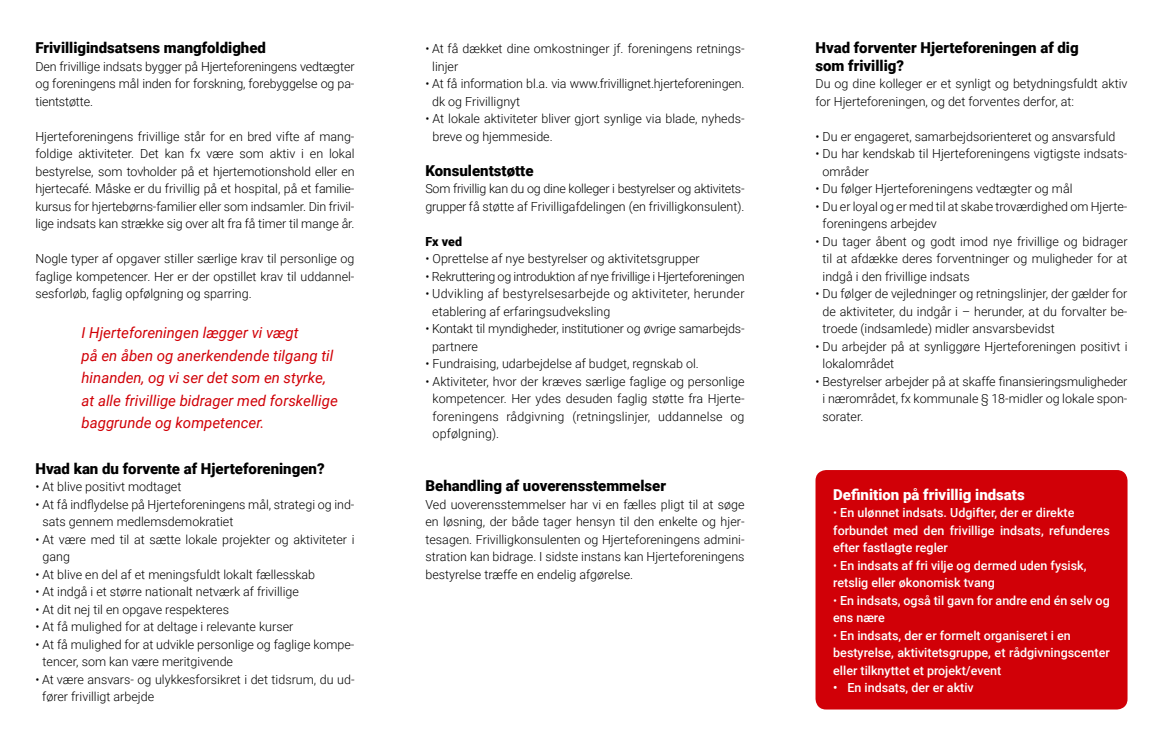
<style>
.page{position:relative;width:1163px;height:745px;background:#fff}
.page>*{position:absolute;margin:0;border:0;box-sizing:border-box;transform-origin:0 0}
.t1{font:900 15px/17.5px "Roboto";color:#000}
.t2{font:italic 15px/22.5px "Roboto";color:#d10007}
.t3{font:900 15px "Roboto";color:#fff}
.t4{font:300 12.5px/17.5px "Roboto";color:#000}
.t5{font:500 12.5px/17.5px "Roboto";color:#fff}
.t6{font:300 12.5px/17.5px "Roboto";letter-spacing:-.02em;color:#000}
.t7{font:300 12.5px/17.5px "Roboto";letter-spacing:.02em;color:#000}
.t8{font:300 12.5px "Roboto";letter-spacing:-.025em;color:#000}
.t9{font:900 12.5px "Roboto";color:#000}
.s1{font-weight:300}
</style>
<div class="page">
<div style="left:815px;top:469px;width:312px;height:240px;background:#d10007;border-radius:11px"></div>
<p class="t1" style="left:35px;top:38px;width:232px">Frivilligindsatsens mangfoldighed</p>
<p class="t4" style="left:35px;top:57px;width:320px;text-align:justify">Den frivillige indsats bygger på Hjerteforeningens vedtægter og foreningens mål inden for forskning, forebyggelse og pa&shy;tientstøtte.</p>
<p class="t4" style="left:35px;top:127px;width:320px;text-align:justify">Hjerteforeningens frivillige står for en bred vifte af mang&shy;foldige aktiviteter. Det kan fx være som aktiv i en lokal bestyrelse, som tovholder på et hjertemotionshold eller en hjertecafé. Måske er du frivillig på et hospital, på et familie&shy;kursus for hjertebørns-familier eller som indsamler. Din frivil&shy;lige indsats kan strække sig over alt fra få timer til mange år.</p>
<p class="t4" style="left:35px;top:249px;width:320px;text-align:justify">Nogle typer af opgaver stiller særlige krav til personlige og faglige kompetencer. Her er der opstillet krav til uddannel&shy;sesforløb, faglig opfølgning og sparring.</p>
<p class="t2" style="left:81px;top:321px;width:258px">I Hjerteforeningen lægger vi vægt<br>på en åben og anerkendende tilgang til hinanden, og vi ser det som en styrke, at alle frivillige bidrager med forskellige baggrunde og kompetencer.</p>
<p class="t1" style="left:35px;top:458px;width:291px">Hvad kan du forvente af Hjerteforeningen?</p>
<p class="t4" style="left:35px;top:477px;width:147px">• At blive positivt modtaget</p>
<p class="t4" style="left:43px;top:494px;width:313px;text-indent:-7px">• At få indflydelse på Hjerteforeningens mål, strategi og ind&shy;sats gennem medlemsdemokratiet</p>
<p class="t4" style="left:43px;top:529px;width:313px;text-indent:-7px">• At være med til at sætte lokale projekter og aktiviteter i gang</p>
<p class="t4" style="left:35px;top:564px;width:281px">• At blive en del af et meningsfuldt lokalt fællesskab</p>
<p class="t4" style="left:35px;top:582px;width:265px">• At indgå i et større nationalt netværk af frivillige</p>
<p class="t4" style="left:35px;top:599px;width:195px">• At dit nej til en opgave respekteres</p>
<p class="t4" style="left:35px;top:617px;width:259px">• At få mulighed for at deltage i relevante kurser</p>
<p class="t4" style="left:43px;top:634px;width:313px;text-indent:-7px">• At få mulighed for at udvikle personlige og faglige kompe&shy;tencer, som kan være meritgivende</p>
<p class="t4" style="left:42px;top:669px;width:314px;text-indent:-7px">• At være ansvars- og ulykkesforsikret i det tidsrum, du ud&shy;fører frivilligt arbejde</p>
<p class="t4" style="left:432px;top:39px;width:314px;text-indent:-7px">• At få dækket dine omkostninger jf. foreningens retnings&shy;linjer</p>
<p class="t4" style="left:432px;top:74px;width:314px;text-indent:-7px">• At få information bl.a. via www.frivillignet.hjerteforeningen. dk og Frivillignyt</p>
<p class="t4" style="left:432px;top:109px;width:313px;text-indent:-7px">• At lokale aktiviteter bliver gjort synlige via blade, nyheds&shy;breve og hjemmeside.</p>
<p class="t1" style="left:425px;top:161px;width:110px">Konsulentstøtte</p>
<p class="t6" style="left:425px;top:179px;width:320px">Som frivillig kan du og dine kolleger i bestyrelser og aktivitets&shy;grupper få støtte af Frivilligafdelingen (en frivilligkonsulent).</p>
<p class="t9" style="left:425px;top:232px;width:38px">Fx ved</p>
<p class="t4" style="left:425px;top:249px;width:276px">• Oprettelse af nye bestyrelser og aktivitetsgrupper</p>
<p class="t8" style="left:425px;top:267px;width:320px">• Rekruttering og introduktion af nye frivillige i Hjerteforeningen</p>
<p class="t7" style="left:432px;top:284px;width:314px;text-indent:-7px">• Udvikling af bestyrelsesarbejde og aktiviteter, herunder etablering af erfaringsudveksling</p>
<p class="t6" style="left:432px;top:319px;width:314px;text-indent:-7px">• Kontakt til myndigheder, institutioner og øvrige samarbejds&shy;partnere</p>
<p class="t4" style="left:425px;top:354px;width:275px">• Fundraising, udarbejdelse af budget, regnskab ol.</p>
<p class="t4" style="left:432px;top:372px;width:313px;text-align:justify;text-indent:-7px">• Aktiviteter, hvor der kræves særlige faglige og personlige kompetencer. Her ydes desuden faglig støtte fra Hjerte&shy;foreningens rådgivning (retningslinjer, uddannelse og opfølgning).</p>
<p class="t1" style="left:425px;top:476px;width:242px">Behandling af uoverensstemmelser</p>
<p class="t4" style="left:425px;top:494px;width:320px;text-align:justify">Ved uoverensstemmelser har vi en fælles pligt til at søge en løsning, der både tager hensyn til den enkelte og hjer&shy;tesagen. Frivilligkonsulenten og Hjerteforeningens admini&shy;stration kan bidrage. I sidste instans kan Hjerteforeningens bestyrelse træffe en endelig afgørelse.</p>
<p class="t1" style="left:815px;top:38px;width:265px">Hvad forventer Hjerteforeningen af dig som frivillig?</p>
<p class="t4" style="left:815px;top:74px;width:313px">Du og dine kolleger er et synligt og betydningsfuldt aktiv for Hjerteforeningen, og det forventes derfor, at:</p>
<p class="t4" style="left:815px;top:127px;width:301px">• Du er engageret, samarbejdsorienteret og ansvarsfuld</p>
<p class="t4" style="left:822px;top:144px;width:306px;text-indent:-7px">• Du har kendskab til Hjerteforeningens vigtigste indsats&shy;områder</p>
<p class="t4" style="left:815px;top:179px;width:258px">• Du følger Hjerteforeningens vedtægter og mål</p>
<p class="t4" style="left:822px;top:197px;width:306px;text-indent:-7px">• Du er loyal og er med til at skabe troværdighed om Hjerte&shy;foreningens arbejdev</p>
<p class="t4" style="left:822px;top:232px;width:306px;text-align:justify;text-indent:-7px">• Du tager åbent og godt imod nye frivillige og bidrager til at afdække deres forventninger og muligheder for at indgå i den frivillige indsats</p>
<p class="t4" style="left:822px;top:284px;width:306px;text-align:justify;text-indent:-7px">• Du følger de vejledninger og retningslinjer, der gælder for de aktiviteter, du indgår i – herunder, at du forvalter be&shy;troede (indsamlede) midler ansvarsbevidst</p>
<p class="t4" style="left:822px;top:337px;width:306px;text-indent:-7px">• Du arbejder på at synliggøre Hjerteforeningen positivt i lokalområdet</p>
<p class="t4" style="left:822px;top:372px;width:306px;text-align:justify;text-indent:-7px">• Bestyrelser arbejder på at skaffe finansieringsmuligheder i nærområdet, fx kommunale § 18-midler og lokale spon&shy;sorater.</p>
<p class="t3" style="left:833px;top:483px;width:193px">Definition på frivillig indsats</p>
<p class="t5" style="left:833px;top:503px;width:278px"><span class="s1">•</span> En ulønnet indsats. Udgifter, der er direkte forbundet med den frivillige indsats, refunderes efter fastlagte regler</p>
<p class="t5" style="left:833px;top:555px;width:255px"><span class="s1">•</span> En indsats af fri vilje og dermed uden fysisk, retslig eller økonomisk tvang</p>
<p class="t5" style="left:833px;top:590px;width:278px"><span class="s1">•</span> En indsats, også til gavn for andre end én selv og ens nære</p>
<p class="t5" style="left:833px;top:625px;width:278px"><span class="s1">•</span> En indsats, der er formelt organiseret i en bestyrelse, aktivitetsgruppe, et rådgivningscenter eller tilknyttet et projekt/event</p>
<p class="t5" style="left:833px;top:678px;width:142px">• En indsats, der er aktiv</p>
</div>
